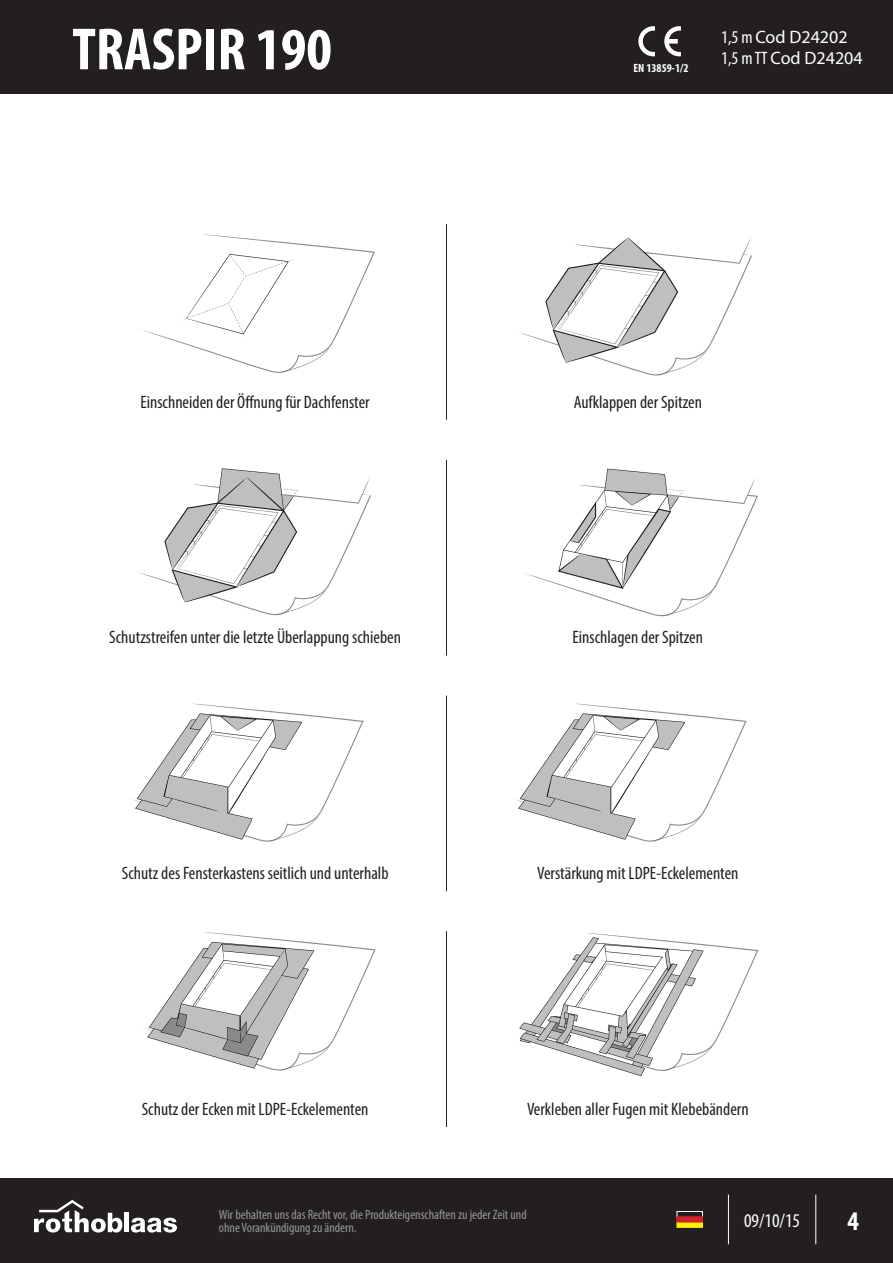
<style>
.page{position:relative;width:893px;height:1263px;background:#fff}
.page>*{position:absolute;margin:0;border:0;box-sizing:border-box;transform-origin:0 0}
.t1{font:700 condensed 60px "Myriad Pro";color:#fff}
.t2{font:700 condensed 27px "Myriad Pro";color:#fff}
.t3{font:condensed 19.5px "Myriad Pro";color:#fff}
.t4{font:condensed 18px "Myriad Pro";color:#231f20}
.t5{font:18px/21.6px "Myriad Pro";color:#fff}
.t6{font:condensed 13.5px/13.5px "Myriad Pro";color:#939598}
.t7{font:700 condensed 12px "Myriad Pro";color:#fff}
.s1{font-stretch:condensed}
</style>
<div class="page">
<div style="left:0;top:0;width:893px;height:94px;background:#231f20"></div>
<div style="left:0;top:1178px;width:893px;height:85px;background:#231f20"></div>
<svg style="left:34px;top:1200px;width:88px;height:32px"></svg>
<div style="left:124px;top:1213px;width:5px;height:19px;background:#fff"></div>
<svg style="left:131px;top:1218px;width:46px;height:14px"></svg>
<hr style="left:815px;top:1194px;width:1px;height:50px;background:#fff">
<hr style="left:728px;top:1194px;width:1px;height:50px;background:#fff">
<svg style="left:638px;top:26px;width:17px;height:30px"></svg>
<svg style="left:664px;top:26px;width:17px;height:30px"></svg>
<img style="left:142px;top:234px;width:233px;height:139px">
<img style="left:137px;top:468px;width:235px;height:148px">
<img style="left:131px;top:703px;width:233px;height:139px">
<img style="left:142px;top:932px;width:234px;height:139px">
<img style="left:518px;top:237px;width:235px;height:139px">
<img style="left:524px;top:468px;width:234px;height:149px">
<img style="left:514px;top:703px;width:233px;height:139px">
<img style="left:519px;top:933px;width:240px;height:144px">
<hr style="left:446px;top:224px;width:1px;height:196px;background:#231f20">
<hr style="left:446px;top:460px;width:1px;height:195px;background:#231f20">
<hr style="left:446px;top:696px;width:1px;height:195px;background:#231f20">
<hr style="left:446px;top:931px;width:1px;height:196px;background:#231f20">
<div style="left:677px;top:1211px;width:26px;height:7px;border:1px solid #fff"></div>
<svg style="left:677px;top:1222px;width:26px;height:5px"></svg>
<svg style="left:677px;top:1216px;width:26px;height:6px"></svg>
<h1 class="t1" style="left:72px;top:12px;width:261px">TRASPIR 190</h1>
<p class="t5" style="left:721px;top:26px;width:143px"><span class="s1">1,5 m</span> Cod D24202<br><span class="s1">1,5 m TT</span> Cod D24204</p>
<p class="t7" style="left:633px;top:60px;width:57px">EN 13859-1/2</p>
<p class="t4" style="left:141px;top:391px;width:231px">Einschneiden der Öffnung für Dachfenster</p>
<p class="t4" style="left:574px;top:391px;width:130px">Aufklappen der Spitzen</p>
<p class="t4" style="left:109px;top:627px;width:293px">Schutzstreifen unter die letzte Überlappung schieben</p>
<p class="t4" style="left:573px;top:627px;width:132px">Einschlagen der Spitzen</p>
<p class="t4" style="left:122px;top:862px;width:268px">Schutz des Fensterkastens seitlich und unterhalb</p>
<p class="t4" style="left:537px;top:862px;width:203px">Verstärkung mit LDPE-Eckelementen</p>
<p class="t4" style="left:142px;top:1098px;width:228px">Schutz der Ecken mit LDPE-Eckelementen</p>
<p class="t4" style="left:527px;top:1098px;width:223px">Verkleben aller Fugen mit Klebebändern</p>
<p class="t6" style="left:219px;top:1207px;width:309px">Wir behalten uns das Recht vor, die Produkteigenschaften zu jeder Zeit und ohne Vorankündigung zu ändern.</p>
<p class="t3" style="left:744px;top:1208px;width:58px">09/10/15</p>
<h2 class="t2" style="left:847px;top:1204px;width:13px">4</h2>
</div>
